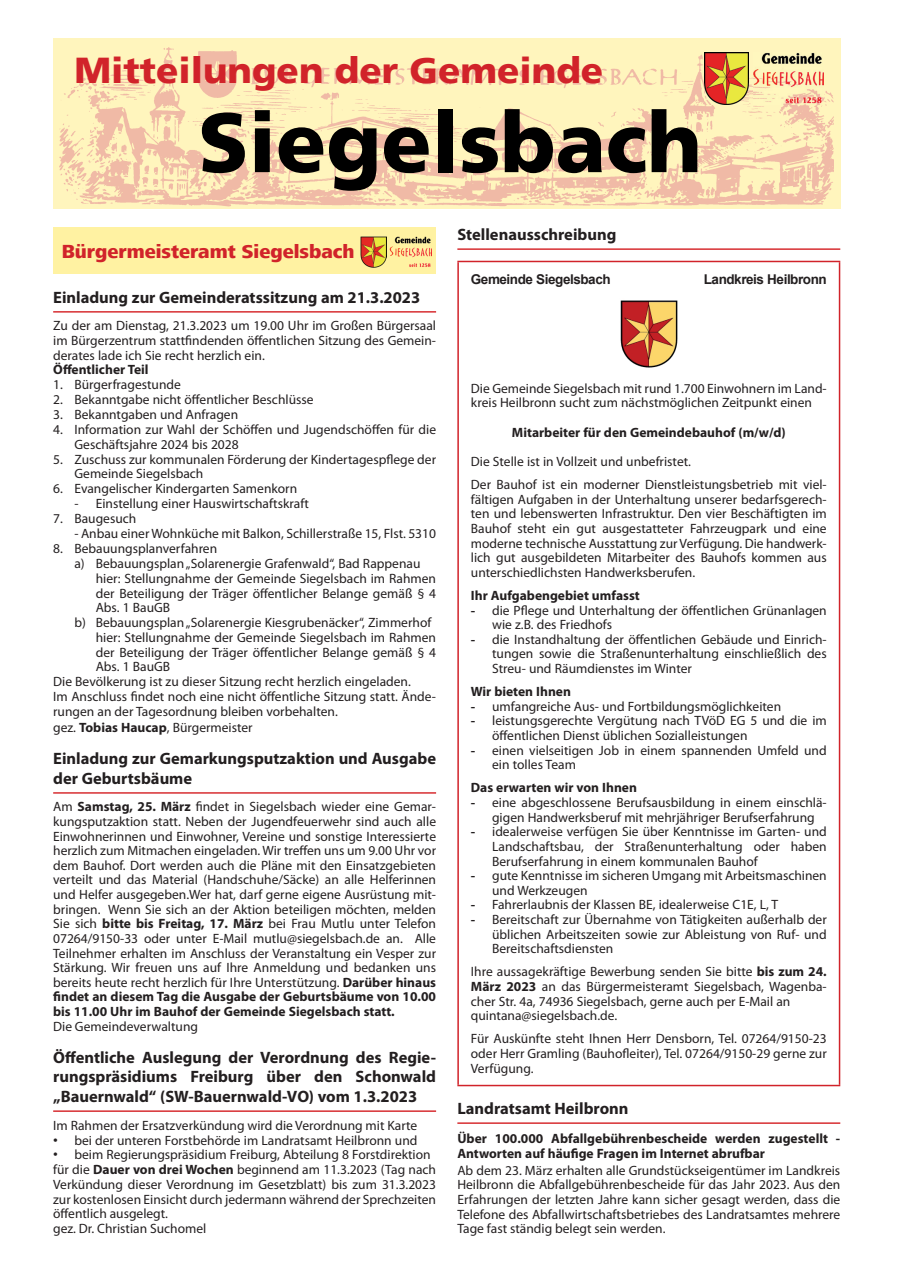
<style>
.page{position:relative;width:902px;height:1280px;background:#fff}
.page>*{position:absolute;margin:0;border:0;box-sizing:border-box;transform-origin:0 0}
.t1{font:900 84px "Frutiger LT";color:#000}
.t2{font:900 36px "Frutiger LT";color:#d1232a}
.t3{font:800 19.5px "Frutiger Next LT";color:#d1232a}
.t4{font:700 16.5px/19.5px "Myriad Pro";color:#231f20}
.t5{font:13.5px/14.5px "Myriad Pro";color:#231f20}
.t6{font:700 13.5px/14.5px "Myriad Pro";color:#231f20}
.t7{font:700 13.5px "Arial";letter-spacing:-.035em;color:#231f20}
.s1{font-weight:700}
.s2{font-family:"Arial"}
</style>
<div class="page">
<img style="left:53px;top:41px;width:787px;height:167px">
<img style="left:704px;top:53px;width:44px;height:51px">
<img style="left:753px;top:53px;width:70px;height:51px">
<hr style="left:53px;top:311px;width:383px;height:2px;background:#d72e32">
<hr style="left:53px;top:792px;width:383px;height:2px;background:#d72e32">
<hr style="left:53px;top:1110px;width:383px;height:2px;background:#d72e32">
<div style="left:53px;top:227px;width:383px;height:47px;background:#fff2a2"></div>
<img style="left:360px;top:236px;width:26px;height:31px">
<img style="left:389px;top:237px;width:43px;height:30px">
<hr style="left:457px;top:248px;width:383px;height:2px;background:#d72e32">
<hr style="left:457px;top:1122px;width:383px;height:2px;background:#d72e32">
<hr style="left:457px;top:261px;width:383px;height:1px;background:#d1232a">
<hr style="left:457px;top:262px;width:2px;height:823px;background:#d1232a">
<hr style="left:838px;top:262px;width:2px;height:823px;background:#d1232a">
<hr style="left:457px;top:1085px;width:383px;height:1px;background:#d1232a">
<img style="left:620px;top:300px;width:58px;height:68px">
<h2 class="t2" style="left:74px;top:49px;width:530px">Mitteilungen der Gemeinde</h2>
<h1 class="t1" style="left:198px;top:92px;width:505px">Siegelsbach</h1>
<h3 class="t3" style="left:62px;top:240px;width:294px">Bürgermeisteramt Siegelsbach</h3>
<p class="t4" style="left:53px;top:287px;width:368px">Einladung zur Gemeinderatssitzung am 21.3.2023</p>
<p class="t5" style="left:53px;top:318px;width:384px;text-align:justify">Zu der am Dienstag, 21.3.2023 um 19.00 Uhr im Großen Bürgersaal im Bürgerzentrum stattfindenden öffentlichen Sitzung des Gemein&shy;derates lade ich Sie recht herzlich ein.</p>
<p class="t6" style="left:53px;top:362px;width:97px">Öffentlicher Teil</p>
<p class="t5" style="left:53px;top:377px;width:129px">1. Bürgerfragestunde</p>
<p class="t5" style="left:53px;top:392px;width:262px">2. Bekanntgabe nicht öffentlicher Beschlüsse</p>
<p class="t5" style="left:53px;top:407px;width:186px">3. Bekanntgaben und Anfragen</p>
<p class="t5" style="left:74px;top:422px;width:363px;text-indent:-21px">4. Information zur Wahl der Schöffen und Jugendschöffen für die<br>Geschäftsjahre 2024 bis 2028</p>
<p class="t5" style="left:74px;top:452px;width:363px;text-indent:-21px">5. Zuschuss zur kommunalen Förderung der Kindertagespflege der<br>Gemeinde Siegelsbach</p>
<p class="t5" style="left:53px;top:481px;width:245px">6. Evangelischer Kindergarten Samenkorn</p>
<p class="t5" style="left:74px;top:496px;width:236px">- Einstellung einer Hauswirtschaftskraft</p>
<p class="t5" style="left:53px;top:511px;width:85px">7. Baugesuch</p>
<p class="t5" style="left:74px;top:526px;width:363px">- Anbau einer Wohnküche mit Balkon, Schillerstraße 15, Flst. 5310</p>
<p class="t5" style="left:53px;top:541px;width:165px">8. Bebauungsplanverfahren</p>
<p class="t5" style="left:74px;top:556px;width:347px">a) Bebauungsplan „Solarenergie Grafenwald“, Bad Rappenau</p>
<p class="t5" style="left:96px;top:571px;width:342px">hier: Stellungnahme der Gemeinde Siegelsbach im Rahmen</p>
<p class="t5" style="left:96px;top:585px;width:342px">der Beteiligung der Träger öffentlicher Belange gemäß § 4</p>
<p class="t5" style="left:96px;top:600px;width:76px">Abs. 1 BauGB</p>
<p class="t5" style="left:74px;top:615px;width:358px">b) Bebauungsplan „Solarenergie Kiesgrubenäcker“, Zimmerhof</p>
<p class="t5" style="left:96px;top:630px;width:342px">hier: Stellungnahme der Gemeinde Siegelsbach im Rahmen</p>
<p class="t5" style="left:96px;top:645px;width:342px">der Beteiligung der Träger öffentlicher Belange gemäß § 4</p>
<p class="t5" style="left:96px;top:659px;width:76px">Abs. 1 BauGB</p>
<p class="t5" style="left:53px;top:674px;width:359px">Die Bevölkerung ist zu dieser Sitzung recht herzlich eingeladen.</p>
<p class="t5" style="left:53px;top:689px;width:384px">Im Anschluss findet noch eine nicht öffentliche Sitzung statt. Ände-</p>
<p class="t5" style="left:53px;top:704px;width:286px">rungen an der Tagesordnung bleiben vorbehalten.</p>
<p class="t5" style="left:53px;top:720px;width:201px">gez. <span class="s1">Tobias Haucap</span>, Bürgermeister</p>
<p class="t4" style="left:53px;top:748px;width:384px">Einladung zur Gemarkungsputzaktion und Ausgabe der Geburtsbäume</p>
<p class="t5" style="left:53px;top:799px;width:384px;text-align:justify">Am <span class="s1">Samstag, 25. März</span> findet in Siegelsbach wieder eine Gemar&shy;kungsputzaktion statt. Neben der Jugendfeuerwehr sind auch alle Einwohnerinnen und Einwohner, Vereine und sonstige Interessierte herzlich zum Mitmachen eingeladen. Wir treffen uns um 9.00 Uhr vor dem Bauhof. Dort werden auch die Pläne mit den Einsatzgebieten verteilt und das Material (Handschuhe/Säcke) an alle Helferinnen und Helfer ausgegeben.Wer hat, darf gerne eigene Ausrüstung mit&shy;bringen. Wenn Sie sich an der Aktion beteiligen möchten, melden Sie sich <span class="s1">bitte bis Freitag, 17. März</span> bei Frau Mutlu unter Telefon 07264/9150-33 oder unter E-Mail mutlu@siegelsbach.de an. Alle Teilnehmer erhalten im Anschluss der Veranstaltung ein Vesper zur Stärkung. Wir freuen uns auf Ihre Anmeldung und bedanken uns bereits heute recht herzlich für Ihre Unterstützung. <span class="s1">Darüber hinaus findet an diesem Tag die Ausgabe der Geburtsbäume von 10.00 bis 11.00 Uhr im Bauhof der Gemeinde Siegelsbach statt.</span></p>
<p class="t5" style="left:53px;top:1019px;width:146px">Die Gemeindeverwaltung</p>
<p class="t4" style="left:53px;top:1047px;width:384px;text-align:justify">Öffentliche Auslegung der Verordnung des Regie&shy;rungspräsidiums Freiburg über den Schonwald „Bauernwald“ (SW-Bauernwald-VO) vom 1.3.2023</p>
<p class="t5" style="left:53px;top:1117px;width:365px">Im Rahmen der Ersatzverkündung wird die Verordnung mit Karte</p>
<p class="t5" style="left:53px;top:1132px;width:366px"><span class="s2">•</span> bei der unteren Forstbehörde im Landratsamt Heilbronn und</p>
<p class="t5" style="left:53px;top:1147px;width:384px"><span class="s2">•</span> beim Regierungspräsidium Freiburg, Abteilung 8 Forstdirektion für die <span class="s1">Dauer von drei Wochen</span> beginnend am 11.3.2023 (Tag nach Verkündung dieser Verordnung im Gesetzblatt) bis zum 31.3.2023 zur kostenlosen Einsicht durch jedermann während der Sprechzeiten öffentlich ausgelegt.<br>gez. Dr. Christian Suchomel</p>
<p class="t4" style="left:457px;top:224px;width:160px">Stellenausschreibung</p>
<p class="t7" style="left:471px;top:270px;width:141px">Gemeinde Siegelsbach</p>
<p class="t7" style="left:703px;top:270px;width:124px">Landkreis Heilbronn</p>
<p class="t5" style="left:471px;top:381px;width:357px">Die Gemeinde Siegelsbach mit rund 1.700 Einwohnern im Land&shy;kreis Heilbronn sucht zum nächstmöglichen Zeitpunkt einen</p>
<p class="t6" style="left:512px;top:424px;width:275px">Mitarbeiter für den Gemeindebauhof (m/w/d)</p>
<p class="t5" style="left:471px;top:450px;width:357px;line-height:23.1px">Die Stelle ist in Vollzeit und unbefristet.<br>Der Bauhof ist ein moderner Dienstleistungsbetrieb mit viel-</p>
<p class="t5" style="left:471px;top:492px;width:357px;text-align:justify">fältigen Aufgaben in der Unterhaltung unserer bedarfsgerech&shy;ten und lebenswerten Infrastruktur. Den vier Beschäftigten im Bauhof steht ein gut ausgestatteter Fahrzeugpark und eine moderne technische Ausstattung zur Verfügung. Die handwerk&shy;lich gut ausgebildeten Mitarbeiter des Bauhofs kommen aus unterschiedlichsten Handwerksberufen.</p>
<p class="t6" style="left:471px;top:588px;width:170px">Ihr Aufgabengebiet umfasst</p>
<p class="t5" style="left:492px;top:602px;width:336px;text-indent:-21px"><span class="s2">-</span> die Pflege und Unterhaltung der öffentlichen Grünanlagen wie z.B. des Friedhofs</p>
<p class="t5" style="left:492px;top:632px;width:336px;text-align:justify;text-indent:-21px"><span class="s2">-</span> die Instandhaltung der öffentlichen Gebäude und Einrich&shy;tungen sowie die Straßenunterhaltung einschließlich des Streu- und Räumdienstes im Winter</p>
<p class="t6" style="left:471px;top:684px;width:102px">Wir bieten Ihnen</p>
<p class="t5" style="left:471px;top:699px;width:312px"><span class="s2">-</span> umfangreiche Aus- und Fortbildungsmöglichkeiten</p>
<p class="t5" style="left:492px;top:713px;width:336px;text-indent:-21px"><span class="s2">-</span> leistungsgerechte Vergütung nach TVöD EG 5 und die im öffentlichen Dienst üblichen Sozialleistungen</p>
<p class="t5" style="left:492px;top:743px;width:336px;text-indent:-21px"><span class="s2">-</span> einen vielseitigen Job in einem spannenden Umfeld und ein tolles Team</p>
<p class="t6" style="left:471px;top:780px;width:167px">Das erwarten wir von Ihnen</p>
<p class="t5" style="left:492px;top:795px;width:336px;text-indent:-21px"><span class="s2">-</span> eine abgeschlossene Berufsausbildung in einem einschlä&shy;gigen Handwerksberuf mit mehrjähriger Berufserfahrung</p>
<p class="t5" style="left:492px;top:824px;width:336px;text-align:justify;text-indent:-21px"><span class="s2">-</span> idealerweise verfügen Sie über Kenntnisse im Garten- und Landschaftsbau, der Straßenunterhaltung oder haben Berufserfahrung in einem kommunalen Bauhof</p>
<p class="t5" style="left:492px;top:868px;width:336px;text-indent:-21px"><span class="s2">-</span> gute Kenntnisse im sicheren Umgang mit Arbeitsmaschinen und Werkzeugen</p>
<p class="t5" style="left:471px;top:897px;width:309px"><span class="s2">-</span> Fahrerlaubnis der Klassen BE, idealerweise C1E, L, T</p>
<p class="t5" style="left:492px;top:912px;width:336px;text-align:justify;text-indent:-21px"><span class="s2">-</span> Bereitschaft zur Übernahme von Tätigkeiten außerhalb der üblichen Arbeitszeiten sowie zur Ableistung von Ruf- und Bereitschaftsdiensten</p>
<p class="t5" style="left:471px;top:964px;width:357px">Ihre aussagekräftige Bewerbung senden Sie bitte <span class="s1">bis zum 24.<br>März 2023</span> an das Bürgermeisteramt Siegelsbach, Wagenba&shy;cher Str. 4a, 74936 Siegelsbach, gerne auch per E-Mail an quintana@siegelsbach.de.</p>
<p class="t5" style="left:471px;top:1031px;width:357px;text-align:justify">Für Auskünfte steht Ihnen Herr Densborn, Tel. 07264/9150-23 oder Herr Gramling (Bauhofleiter), Tel. 07264/9150-29 gerne zur Verfügung.</p>
<p class="t4" style="left:457px;top:1098px;width:173px">Landratsamt Heilbronn</p>
<p class="t6" style="left:457px;top:1131px;width:384px">Über 100.000 Abfallgebührenbescheide werden zugestellt -<br>Antworten auf häufige Fragen im Internet abrufbar</p>
<p class="t5" style="left:457px;top:1163px;width:384px;text-align:justify">Ab dem 23. März erhalten alle Grundstückseigentümer im Landkreis Heilbronn die Abfallgebührenbescheide für das Jahr 2023. Aus den Erfahrungen der letzten Jahre kann sicher gesagt werden, dass die Telefone des Abfallwirtschaftsbetriebes des Landratsamtes mehrere Tage fast ständig belegt sein werden.</p>
</div>
